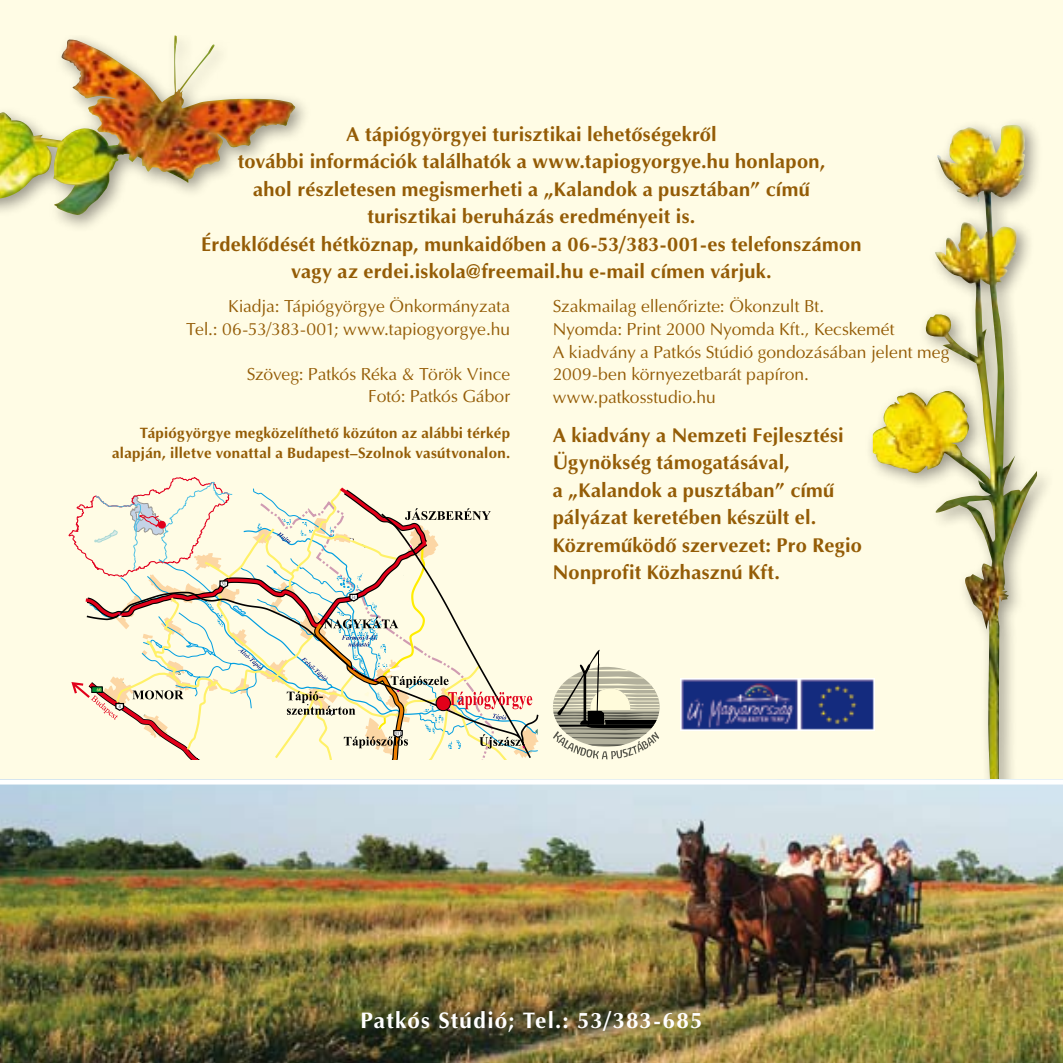
<style>
.page{position:relative;width:1063px;height:1063px;background:#fffce5}
.page>*{position:absolute;margin:0;border:0;box-sizing:border-box;transform-origin:0 0}
.t1{font:700 22.5px "Ottawa";letter-spacing:.05em;color:#fff}
.t2{font:700 20px/27.5px "Ottawa";letter-spacing:.015em;color:#945c06}
.t3{font:17.5px/22.5px "Ottawa";letter-spacing:-.005em;color:#945c06;text-align:right}
.t4{font:700 15px/20px "Ottawa";letter-spacing:.02em;color:#945c06;text-align:right}
</style>
<div class="page">
<div style="left:864px;top:116px;width:199px;height:868px;background:#000;opacity:.4"></div>
<img style="left:873px;top:125px;width:138px;height:362px">
<svg style="left:553px;top:650px;width:107px;height:109px"></svg>
<img style="left:680px;top:679px;width:194px;height:52px">
<img style="left:0;top:785px;width:1063px;height:278px">
<svg style="left:68px;top:477px;width:471px;height:282px"></svg>
<div style="left:436px;top:696px;width:14px;height:15px;background:#e2001a;border-radius:50%"></div>
<div style="left:436px;top:696px;width:15px;height:15px;border:1px solid #000;border-radius:50%"></div>
<div style="left:0;top:780px;width:1063px;height:5px;background:#fff"></div>
<div style="left:0;top:35px;width:321px;height:201px;background:#000;opacity:.4"></div>
<img style="left:0;top:36px;width:175px;height:179px">
<p class="t2" style="left:201px;top:120px;width:662px;text-align:center">A tápiógyörgyei turisztikai lehetőségekről<br>további információk találhatók a www.tapiogyorgye.hu honlapon,<br>ahol részletesen megismerheti a „Kalandok a pusztában” című<br>turisztikai beruházás eredményeit is.<br>Érdeklődését hétköznap, munkaidőben a 06-53/383-001-es telefonszámon vagy az erdei.iskola@freemail.hu e-mail címen várjuk.</p>
<p class="t3" style="left:186px;top:295px;width:325px">Kiadja: Tápiógyörgye Önkormányzata<br>Tel.: 06-53/383-001; www.tapiogyorgye.hu</p>
<p class="t3" style="left:247px;top:363px;width:265px">Szöveg: Patkós Réka &amp; Török Vince<br>Fotó: Patkós Gábor</p>
<p class="t4" style="left:112px;top:422px;width:400px">Tápiógyörgye megközelíthető közúton az alábbi térkép alapján, illetve vonattal a Budapest–Szolnok vasútvonalon.</p>
<p class="t3" style="left:553px;top:295px;width:398px;text-align:left">Szakmailag ellenőrizte: Ökonzult Bt.<br>Nyomda: Print 2000 Nyomda Kft., Kecskemét<br>A kiadvány a Patkós Stúdió gondozásában jelent meg 2009-ben környezetbarát papíron. www.patkosstudio.hu</p>
<p class="t2" style="left:553px;top:421px;width:311px">A kiadvány a Nemzeti Fejlesztési<br>Ügynökség támogatásával,<br>a „Kalandok a pusztában” című pályázat keretében készült el.<br>Közreműködő szervezet: Pro Regio<br>Nonprofit Közhasznú Kft.</p>
<p class="t1" style="left:360px;top:1006px;width:344px">Patkós Stúdió; Tel.: 53/383-685</p>
</div>
